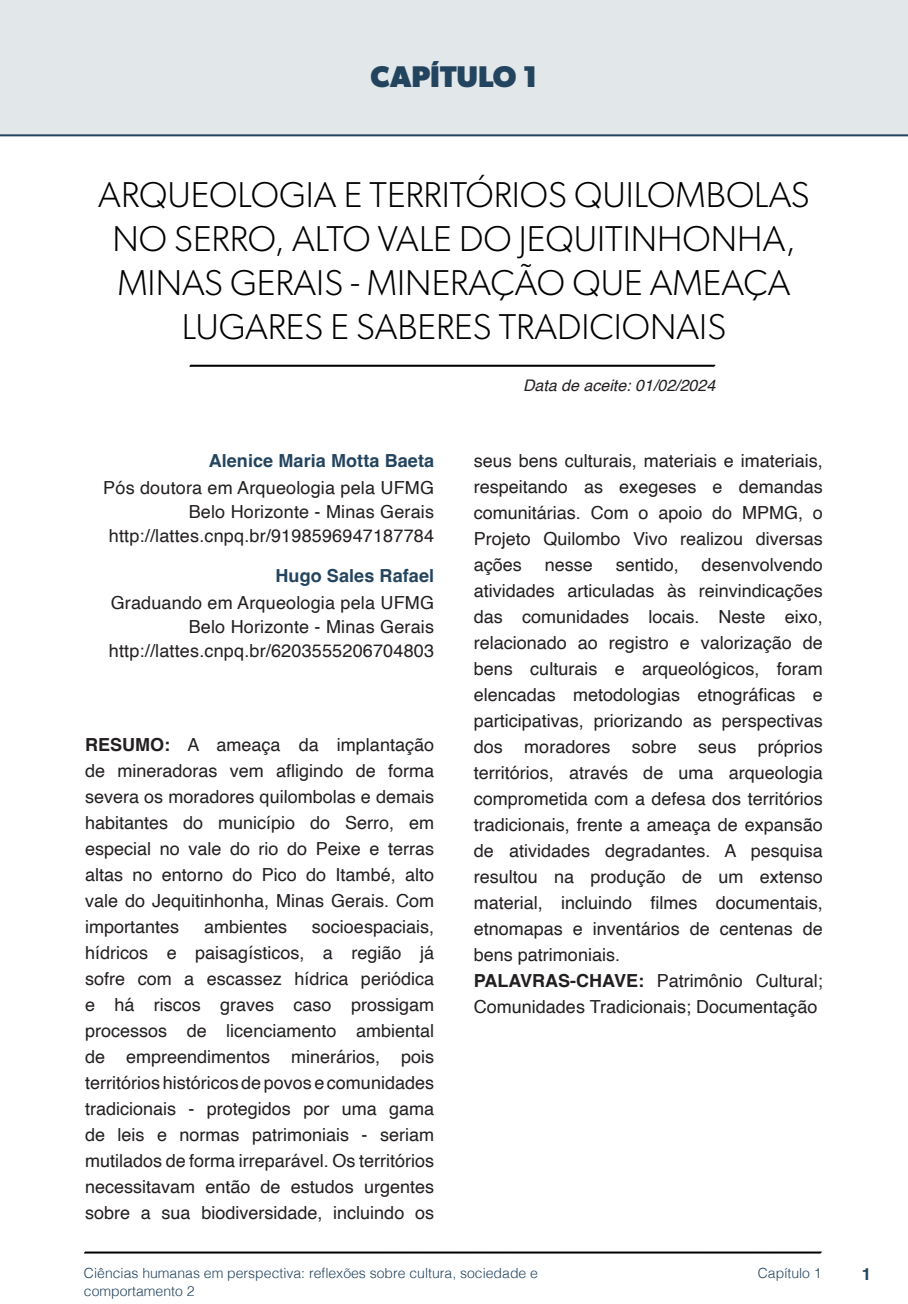
<style>
.page{position:relative;width:908px;height:1304px;background:#fff}
.page>*{position:absolute;margin:0;border:0;box-sizing:border-box;transform-origin:0 0}
.t1{font:300 36px/44px "Gibson";color:#000;text-align:center}
.t2{font:700 30px "Gibson";color:#23445f}
.t3{font:18px/26px "Helvetica";color:#231f20;text-align:justify}
.t4{font:700 18px "Helvetica";letter-spacing:.005em;color:#23445f}
.t5{font:700 16.8px "Helvetica";color:#23445f}
.t6{font:italic 16px "Helvetica";color:#231f20}
.t7{font:300 14px/18px "Helvetica";color:#23445f}
.s1{font-weight:700}
</style>
<div class="page">
<svg style="left:84px;top:1251px;width:737px;height:3px;background:#515151"></svg>
<div style="left:0;top:0;width:907px;height:136px;background:#e2e7e9"></div>
<svg style="left:189px;top:364px;width:526px;height:3px;background:#4f4f4f"></svg>
<div style="left:64px;top:74px;width:61px;height:54px;background:#e2e7e9"></div>
<h2 class="t2" style="left:370px;top:58px;width:168px">CAPÍTULO 1</h2>
<h1 class="t1" style="left:98px;top:172px;width:712px">ARQUEOLOGIA E TERRITÓRIOS QUILOMBOLAS NO SERRO, ALTO VALE DO JEQUITINHONHA, MINAS GERAIS - MINERAÇÃO QUE AMEAÇA LUGARES E SABERES TRADICIONAIS</h1>
<p class="t4" style="left:208px;top:450px;width:227px">Alenice Maria Motta Baeta</p>
<p class="t3" style="left:103px;top:477px;width:332px;line-height:24px;text-align:right">Pós doutora em Arqueologia pela UFMG<br>Belo Horizonte - Minas Gerais http://lattes.cnpq.br/9198596947187784</p>
<p class="t4" style="left:275px;top:564px;width:160px">Hugo Sales Rafael</p>
<p class="t3" style="left:109px;top:591px;width:326px;line-height:24px;text-align:right">Graduando em Arqueologia pela UFMG<br>Belo Horizonte - Minas Gerais http://lattes.cnpq.br/6203555206704803</p>
<p class="t3" style="left:85px;top:732px;width:350px"><span class="s1">RESUMO:</span> A ameaça da implantação de mineradoras vem afligindo de forma severa os moradores quilombolas e demais habitantes do município do Serro, em especial no vale do rio do Peixe e terras altas no entorno do Pico do Itambé, alto vale do Jequitinhonha, Minas Gerais. Com importantes</p>
<p class="t3" style="left:204px;top:914px;width:85px">ambientes</p>
<p class="t3" style="left:85px;top:914px;width:350px;text-indent:227px">socioespaciais, hídricos e paisagísticos, a região já sofre com a escassez hídrica periódica e há riscos graves caso prossigam processos de licenciamento ambiental de empreendimentos minerários, pois territórios históricos de povos e comunidades tradicionais - protegidos por uma gama de leis e normas patrimoniais - seriam mutilados de forma irreparável. Os territórios necessitavam então de estudos urgentes sobre a sua biodiversidade, incluindo os</p>
<p class="t6" style="left:523px;top:373px;width:194px">Data de aceite: 01/02/2024</p>
<p class="t3" style="left:473px;top:448px;width:350px">seus bens culturais, materiais e imateriais, respeitando as exegeses e demandas comunitárias. Com o apoio do MPMG, o Projeto Quilombo Vivo realizou diversas ações</p>
<p class="t3" style="left:473px;top:552px;width:350px;text-align:left;text-indent:228px">desenvolvendo atividades articuladas às reinvindicações das comunidades locais. Neste eixo, relacionado ao registro e valorização de bens culturais e arqueológicos, foram elencadas metodologias etnográficas e participativas, priorizando as perspectivas dos moradores sobre seus próprios territórios, através de uma arqueologia comprometida com a defesa dos territórios tradicionais, frente a ameaça de expansão de atividades degradantes. A pesquisa resultou na produção de um extenso material, incluindo filmes documentais, etnomapas e inventários de centenas de bens patrimoniais.<br><span class="s1">PALAVRAS-CHAVE:</span> Patrimônio Cultural; Comunidades Tradicionais; Documentação</p>
<p class="t3" style="left:544px;top:552px;width:50px">nesse</p>
<p class="t3" style="left:615px;top:552px;width:65px">sentido,</p>
<p class="t7" style="left:84px;top:1263px;width:455px">Ciências humanas em perspectiva: reflexões sobre cultura, sociedade e comportamento 2</p>
<p class="t7" style="left:757px;top:1263px;width:65px">Capítulo 1</p>
<p class="t5" style="left:861px;top:1264px;width:11px">1</p>
</div>
